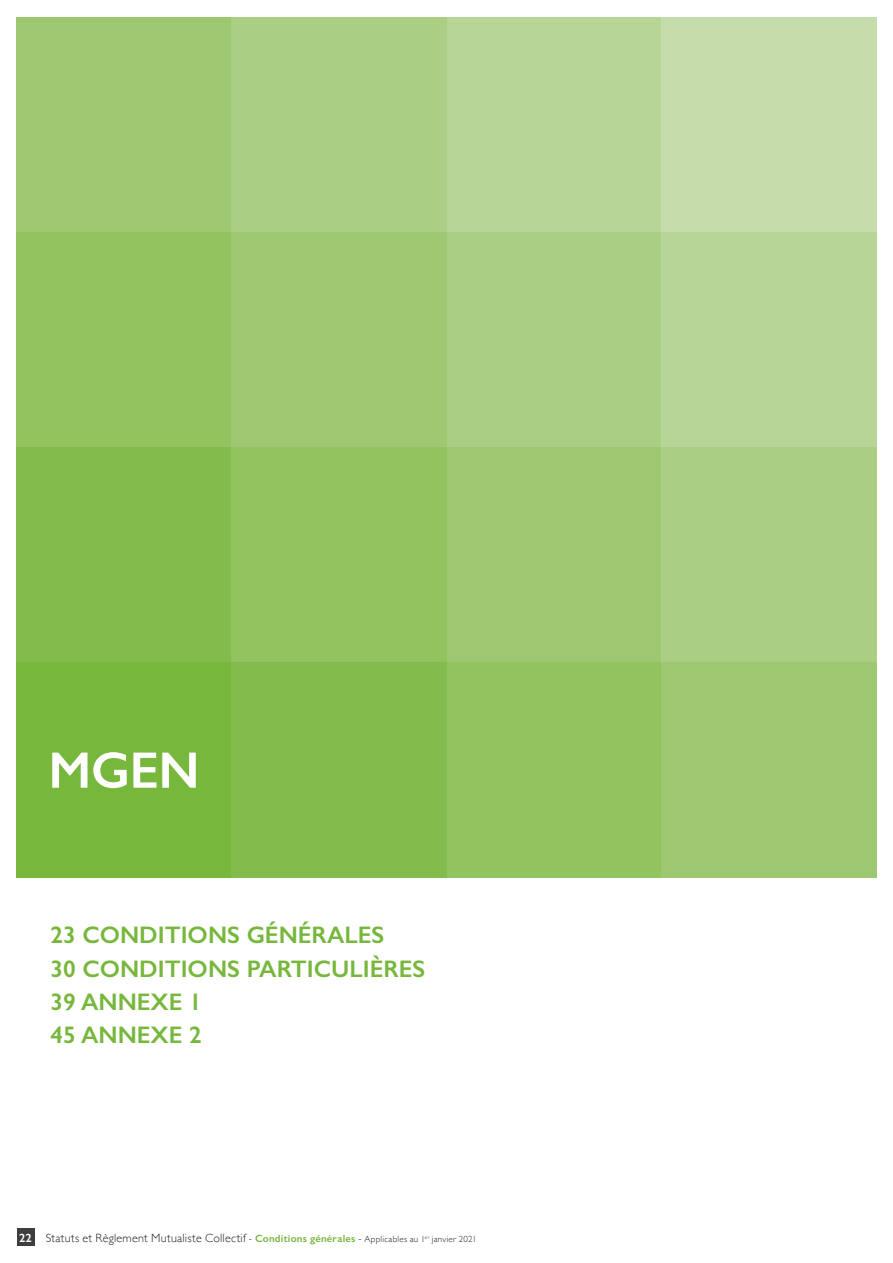
<style>
.page{position:relative;width:893px;height:1263px;background:#fff}
.page>*{position:absolute;margin:0;border:0;box-sizing:border-box;transform-origin:0 0}
.t1{font:600 51.45px "Gill Sans";color:#fff}
.t2{font:600 24px/33.5px "Gill Sans";color:#77b73c}
.t3{font:300 12px "Gill Sans";letter-spacing:.02em;color:#231f20}
.t4{font:600 12px "Gill Sans";color:#fff}
.s1{font-size:10.5px}
.s2{font-weight:600;font-size:10.5px;color:#77b73c}
.s3{font-size:9px}
</style>
<div class="page">
<div style="left:16px;top:17px;width:215px;height:215px;background:#9dc871"></div>
<div style="left:446px;top:17px;width:215px;height:215px;background:#b7d596"></div>
<div style="left:231px;top:17px;width:215px;height:215px;background:#aace84"></div>
<div style="left:661px;top:17px;width:215px;height:215px;background:#c5ddaa"></div>
<div style="left:16px;top:232px;width:215px;height:215px;background:#92c35e"></div>
<div style="left:446px;top:232px;width:215px;height:215px;background:#aace84"></div>
<div style="left:231px;top:232px;width:215px;height:215px;background:#9dc871"></div>
<div style="left:661px;top:232px;width:215px;height:215px;background:#b7d596"></div>
<div style="left:16px;top:447px;width:215px;height:215px;background:#83bc4c"></div>
<div style="left:446px;top:447px;width:215px;height:215px;background:#9dc871"></div>
<div style="left:231px;top:447px;width:215px;height:215px;background:#92c35e"></div>
<div style="left:661px;top:447px;width:215px;height:215px;background:#aace84"></div>
<div style="left:16px;top:662px;width:215px;height:215px;background:#77b73c"></div>
<div style="left:446px;top:662px;width:215px;height:215px;background:#92c35e"></div>
<div style="left:231px;top:662px;width:215px;height:215px;background:#83bc4c"></div>
<div style="left:661px;top:662px;width:215px;height:215px;background:#9dc871"></div>
<div style="left:17px;top:1229px;width:17px;height:17px;background:#3e3e3f"></div>
<h1 class="t1" style="left:48px;top:739px;width:153px">MGEN</h1>
<h2 class="t2" style="left:51px;top:918px;width:376px">23 CONDITIONS GÉNÉRALES<br>30 CONDITIONS PARTICULIÈRES<br>39 ANNEXE 1<br>45 ANNEXE 2</h2>
<p class="t4" style="left:19px;top:1230px;width:14px">22</p>
<p class="t3" style="left:46px;top:1228px;width:433px">Statuts et Règlement Mutualiste Collectif <span class="s1">-</span> <span class="s2">Conditions générales</span> <span class="s1">-</span> <span class="s3">Applicables au 1</span><sup>er</sup> <span class="s3">janvier 2021</span></p>
</div>
